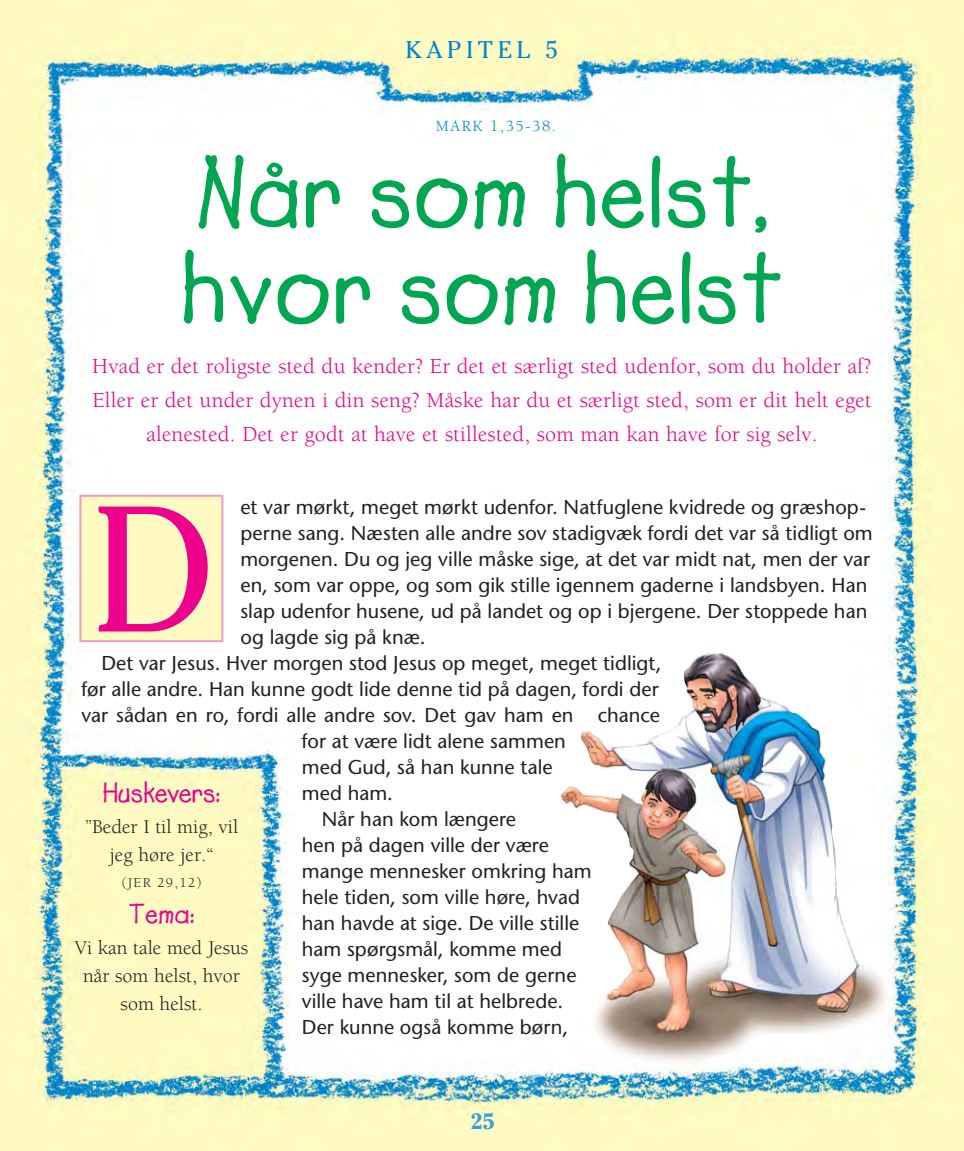
<style>
.page{position:relative;width:964px;height:1151px;background:#fff}
.page>*{position:absolute;margin:0;border:0;box-sizing:border-box;transform-origin:0 0}
.t1{font:177.6px "Cheltenham";color:#ec008c}
.t2{font:700 100px/96px "Lemonade";letter-spacing:.01em;color:#00a650}
.t3{font:700 28px "Lemonade";color:#ec008c}
.t4{font:24px "Cheltenham";letter-spacing:.2em;color:#0086cc}
.t5{font:22px/34px "Berkeley";letter-spacing:.01em;color:#ec008c;text-align:center}
.t6{font:700 22px "Cheltenham";color:#389fd9}
.t7{font:20px "Stone Sans";color:#231f20}
.t8{font:20px/28px "Berkeley";color:#231f20;text-align:center}
.t9{font:16px "Berkeley";letter-spacing:.095em;color:#0086cc}
.t10{font:14px "Berkeley";letter-spacing:.095em;color:#231f20}
</style>
<div class="page">
<img style="left:0;top:0;width:964px;height:1151px">
<div style="left:80px;top:496px;width:142px;height:145px;background:#fffac2"></div>
<div style="left:79px;top:495px;width:144px;height:147px;border:2px solid #f49ac1"></div>
<img style="left:560px;top:652px;width:331px;height:412px">
<p class="t4" style="left:406px;top:41px;width:154px">KAPITEL 5</p>
<p class="t9" style="left:436px;top:120px;width:122px">MARK 1,35-38.</p>
<h2 class="t2" style="left:181px;top:163px;width:602px">Når som helst, hvor som helst</h2>
<p class="t5" style="left:92px;top:351px;width:781px">Hvad er det roligste sted du kender? Er det et særligt sted udenfor, som du holder af?<br>Eller er det under dynen i din seng? Måske har du et særligt sted, som er dit helt eget alenested. Det er godt at have et stillested, som man kan have for sig selv.</p>
<p class="t7" style="left:240px;top:499px;width:627px">et var mørkt, meget mørkt udenfor. Natfuglene kvidrede og græshop-</p>
<p class="t7" style="left:240px;top:525px;width:634px">perne sang. Næsten alle andre sov stadigvæk fordi det var så tidligt om</p>
<p class="t7" style="left:240px;top:551px;width:631px">morgenen. Du og jeg ville måske sige, at det var midt nat, men der var</p>
<p class="t7" style="left:240px;top:577px;width:628px">en, som var oppe, og som gik stille igennem gaderne i landsbyen. Han</p>
<p class="t7" style="left:240px;top:603px;width:628px">slap udenfor husene, ud på landet og op i bjergene. Der stoppede han</p>
<p class="t7" style="left:240px;top:629px;width:186px">og lagde sig på knæ.</p>
<p class="t7" style="left:101px;top:655px;width:561px">Det var Jesus. Hver morgen stod Jesus op meget, meget tidligt,</p>
<p class="t7" style="left:81px;top:681px;width:579px">før alle andre. Han kunne godt lide denne tid på dagen, fordi der</p>
<p class="t7" style="left:81px;top:707px;width:580px">var sådan en ro, fordi alle andre sov. Det gav ham en chance</p>
<p class="t7" style="left:302px;top:733px;width:266px">for at være lidt alene sammen</p>
<p class="t7" style="left:302px;top:759px;width:252px">med Gud, så han kunne tale</p>
<p class="t7" style="left:302px;top:785px;width:93px">med ham.</p>
<p class="t7" style="left:322px;top:811px;width:196px">Når han kom længere</p>
<p class="t7" style="left:302px;top:837px;width:249px">hen på dagen ville der være</p>
<p class="t7" style="left:302px;top:863px;width:291px">mange mennesker omkring ham</p>
<p class="t7" style="left:302px;top:889px;width:280px">hele tiden, som ville høre, hvad</p>
<p class="t7" style="left:302px;top:915px;width:279px">han havde at sige. De ville stille</p>
<p class="t7" style="left:302px;top:941px;width:262px">ham spørgsmål, komme med</p>
<p class="t7" style="left:302px;top:967px;width:276px">syge mennesker, som de gerne</p>
<p class="t7" style="left:302px;top:993px;width:263px">ville have ham til at helbrede.</p>
<p class="t7" style="left:302px;top:1019px;width:268px">Der kunne også komme børn,</p>
<h1 class="t1" style="left:93px;top:505px;width:122px">D</h1>
<h3 class="t3" style="left:103px;top:784px;width:119px">Huskevers:</h3>
<p class="t8" style="left:85px;top:815px;width:155px">”Beder I til mig, vil jeg høre jer.“</p>
<p class="t10" style="left:122px;top:877px;width:81px">(JER 29,12)</p>
<h3 class="t3" style="left:129px;top:905px;width:67px">Tema:</h3>
<p class="t8" style="left:75px;top:936px;width:175px">Vi kan tale med Jesus når som helst, hvor som helst.</p>
<p class="t6" style="left:470px;top:1113px;width:26px">25</p>
</div>
